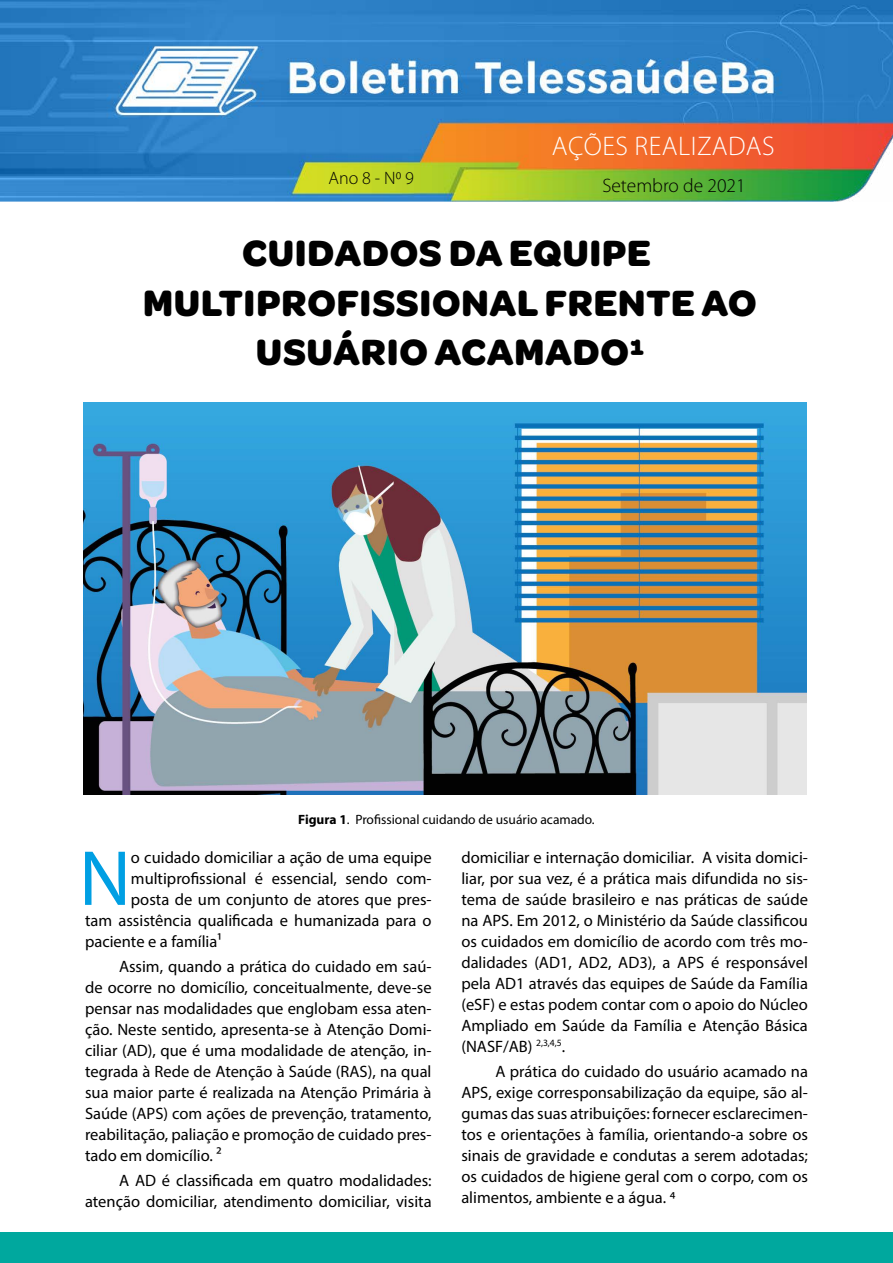
<style>
.page{position:relative;width:893px;height:1263px;background:#fff}
.page>*{position:absolute;margin:0;border:0;box-sizing:border-box;transform-origin:0 0}
.t1{font:78.75px "Myriad Pro";color:#009fe3}
.t2{font:700 39px/49.5px "Omnes";letter-spacing:.02em;color:#000;text-align:center}
.t3{font:300 27px "Myriad Pro";letter-spacing:.02em;color:#fff}
.t4{font:300 19.5px "Myriad Pro";color:#000}
.t5{font:300 18px "Myriad Pro";color:#000}
.t6{font:16.5px/21px "Myriad Pro";color:#000;text-align:justify}
.t7{font:13.5px "Myriad Pro";color:#000}
.s1{font-weight:700}
</style>
<div class="page">
<img style="left:84px;top:402px;width:722px;height:393px">
<img style="left:0;top:0;width:893px;height:202px">
<div style="left:0;top:1232px;width:893px;height:31px;background:#00a89e"></div>
<p class="t5" style="left:328px;top:167px;width:87px">Ano 8 - N0 9</p>
<h3 class="t3" style="left:552px;top:130px;width:224px">AÇÕES REALIZADAS</h3>
<p class="t4" style="left:602px;top:174px;width:145px">Setembro de 2021</p>
<h2 class="t2" style="left:143px;top:226px;width:615px">CUIDADOS DA EQUIPE<br>MULTIPROFISSIONAL FRENTE AO<br>USUÁRIO ACAMADO1</h2>
<p class="t7" style="left:298px;top:811px;width:298px"><span class="s1">Figura 1</span>. Profissional cuidando de usuário acamado.</p>
<h1 class="t1" style="left:79px;top:830px;width:53px">N</h1>
<p class="t6" style="left:131px;top:846px;width:302px">o cuidado domiciliar a ação de uma equipe</p>
<p class="t6" style="left:131px;top:867px;width:302px">multiprofissional é essencial, sendo com-</p>
<p class="t6" style="left:131px;top:888px;width:302px">posta de um conjunto de atores que pres-</p>
<p class="t6" style="left:85px;top:909px;width:348px">tam assistência qualificada e humanizada para o</p>
<p class="t6" style="left:85px;top:930px;width:138px">paciente e a família1</p>
<p class="t6" style="left:85px;top:956px;width:348px;text-indent:34px">Assim, quando a prática do cuidado em saú&shy;de ocorre no domicílio, conceitualmente, deve-se pensar nas modalidades que englobam essa aten&shy;ção. Neste sentido, apresenta-se à Atenção Domi&shy;ciliar (AD), que é uma modalidade de atenção, in&shy;tegrada à Rede de Atenção à Saúde (RAS), na qual sua maior parte é realizada na Atenção Primária à Saúde (APS) com ações de prevenção, tratamento, reabilitação, paliação e promoção de cuidado pres&shy;tado em domicílio. 2</p>
<p class="t6" style="left:85px;top:1170px;width:348px;text-align:right">A AD é classificada em quatro modalidades: atenção domiciliar, atendimento domiciliar, visita</p>
<p class="t6" style="left:461px;top:847px;width:348px">domiciliar e internação domiciliar. A visita domici&shy;liar, por sua vez, é a prática mais difundida no sis&shy;tema de saúde brasileiro e nas práticas de saúde na APS. Em 2012, o Ministério da Saúde classificou os cuidados em domicílio de acordo com três mo&shy;dalidades (AD1, AD2, AD3), a APS é responsável pela AD1 através das equipes de Saúde da Família (eSF) e estas podem contar com o apoio do Núcleo Ampliado em Saúde da Família e Atenção Básica (NASF/AB) <sup>2,3,4,5</sup>.</p>
<p class="t6" style="left:461px;top:1061px;width:348px;text-indent:34px">A prática do cuidado do usuário acamado na APS, exige corresponsabilização da equipe, são al&shy;gumas das suas atribuições: fornecer esclarecimen&shy;tos e orientações à família, orientando-a sobre os sinais de gravidade e condutas a serem adotadas; os cuidados de higiene geral com o corpo, com os alimentos, ambiente e a água. 4</p>
</div>
